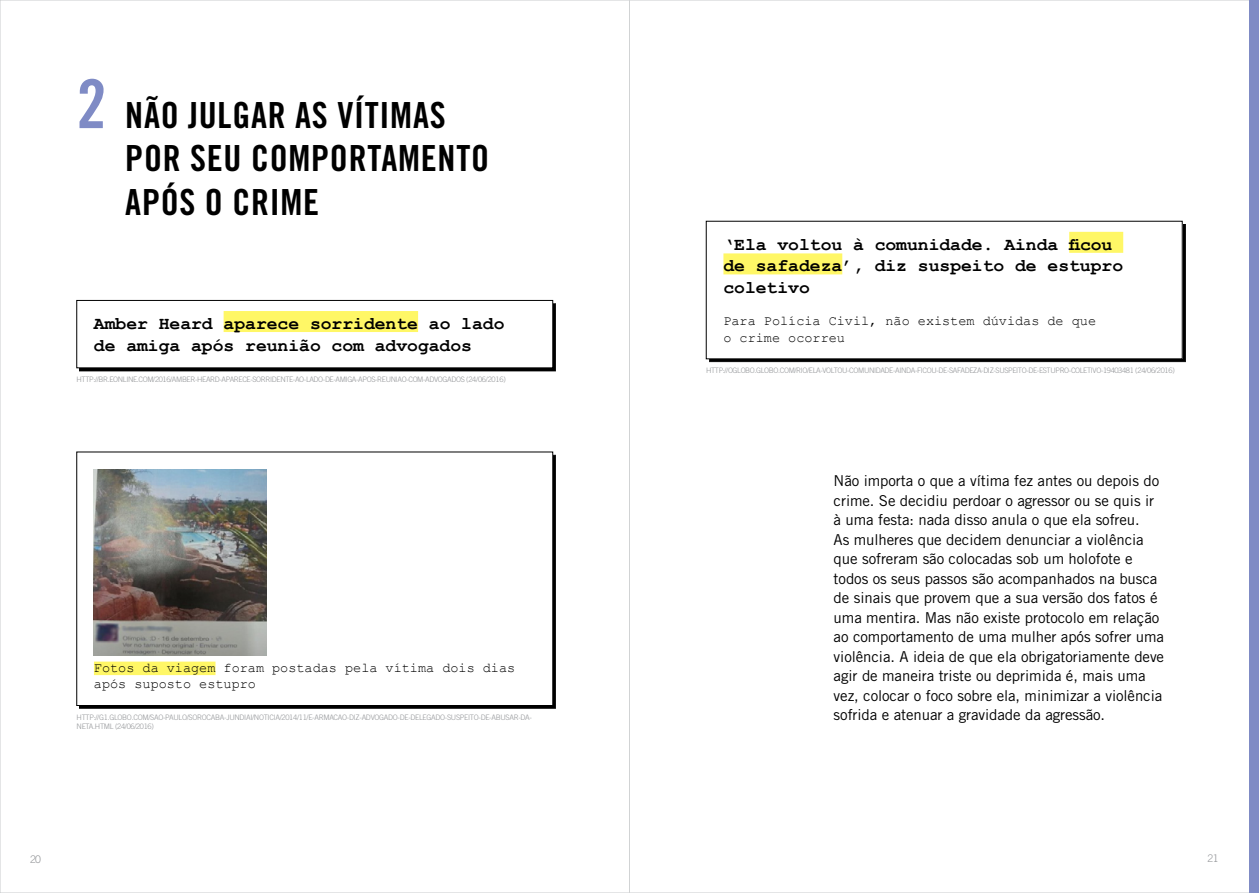
<style>
.page{position:relative;width:1259px;height:893px;background:#fff}
.page>*{position:absolute;margin:0;border:0;box-sizing:border-box;transform-origin:0 0}
.t1{font:36px/43.2px "Trade Gothic Bold Cond Twenty";letter-spacing:.02em;color:#000}
.t2{font:700 18px/21.6px "Courier New";color:#000}
.t3{font:15px/19.5px "Trade Gothic";letter-spacing:-.005em;color:#000}
.t4{font:13.5px/16.2px "Courier New";color:#000}
.t5{font:300 10.5px "Trade Gothic";color:#939598}
.t6{font:300 7.5px/9px "Trade Gothic";letter-spacing:-.05em;color:#939598}
.s1{font-size:67.5px;color:#7f8bc5}
</style>
<div class="page">
<hr style="left:629px;top:0;width:1px;height:893px;background:#d1d3d4">
<div style="left:1249px;top:0;width:10px;height:893px;background:#7f8bc5"></div>
<div style="left:709px;top:224px;width:476px;height:138px;background:#000"></div>
<div style="left:706px;top:221px;width:476px;height:138px;background:#fff"></div>
<div style="left:1069px;top:232px;width:54px;height:21px;background:#fff766"></div>
<div style="left:723px;top:253px;width:119px;height:21px;background:#fff766"></div>
<div style="left:80px;top:303px;width:476px;height:68px;background:#000"></div>
<div style="left:77px;top:300px;width:476px;height:68px;background:#fff"></div>
<div style="left:224px;top:311px;width:194px;height:21px;background:#fff766"></div>
<div style="left:77px;top:300px;width:476px;height:68px;border:1px solid #000"></div>
<div style="left:94px;top:662px;width:121px;height:13px;background:#fff766"></div>
<img style="left:94px;top:469px;width:172px;height:187px">
<div style="left:77px;top:452px;width:476px;height:254px;border:1px solid #000"></div>
<h1 class="t1" style="left:125px;top:93px;width:365px;text-indent:-49px"><span class="s1">2</span> NÃO JULGAR AS VÍTIMAS<br>POR SEU COMPORTAMENTO<br>APÓS O CRIME</h1>
<p class="t2" style="left:94px;top:312px;width:412px">Amber Heard aparece sorridente ao lado de amiga após reunião com advogados</p>
<p class="t6" style="left:77px;top:375px;width:431px">HTTP://BR.EONLINE.COM/2016/AMBER-HEARD-APARECE-SORRIDENTE-AO-LADO-DE-AMIGA-APOS-REUNIAO-COM-ADVOGADOS (24/06/2016)</p>
<p class="t4" style="left:94px;top:659px;width:423px">Fotos da viagem foram postadas pela vítima dois dias após suposto estupro</p>
<p class="t6" style="left:77px;top:713px;width:457px">HTTP://G1.GLOBO.COM/SAO-PAULO/SOROCABA-JUNDIAI/NOTICIA/2014/11/E-ARMACAO-DIZ-ADVOGADO-DE-DELEGADO-SUSPEITO-DE-ABUSAR-DA-<br>NETA.HTML (24/06/2016)</p>
<p class="t2" style="left:723px;top:233px;width:401px">‘Ela voltou à comunidade. Ainda ficou de safadeza’, diz suspeito de estupro coletivo</p>
<p class="t4" style="left:723px;top:313px;width:374px">Para Polícia Civil, não existem dúvidas de que o crime ocorreu</p>
<p class="t6" style="left:706px;top:366px;width:470px">HTTP://OGLOBO.GLOBO.COM/RIO/ELA-VOLTOU-COMUNIDADE-AINDA-FICOU-DE-SAFADEZA-DIZ-SUSPEITO-DE-ESTUPRO-COLETIVO-19403481 (24/06/2016)</p>
<p class="t3" style="left:833px;top:471px;width:332px">Não importa o que a vítima fez antes ou depois do crime. Se decidiu perdoar o agressor ou se quis ir à uma festa: nada disso anula o que ela sofreu.<br>As mulheres que decidem denunciar a violência que sofreram são colocadas sob um holofote e todos os seus passos são acompanhados na busca de sinais que provem que a sua versão dos fatos é uma mentira. Mas não existe protocolo em relação ao comportamento de uma mulher após sofrer uma violência. A ideia de que ela obrigatoriamente deve agir de maneira triste ou deprimida é, mais uma vez, colocar o foco sobre ela, minimizar a violência sofrida e atenuar a gravidade da agressão.</p>
<p class="t5" style="left:30px;top:853px;width:13px">20</p>
<p class="t5" style="left:1207px;top:852px;width:13px">21</p>
</div>
